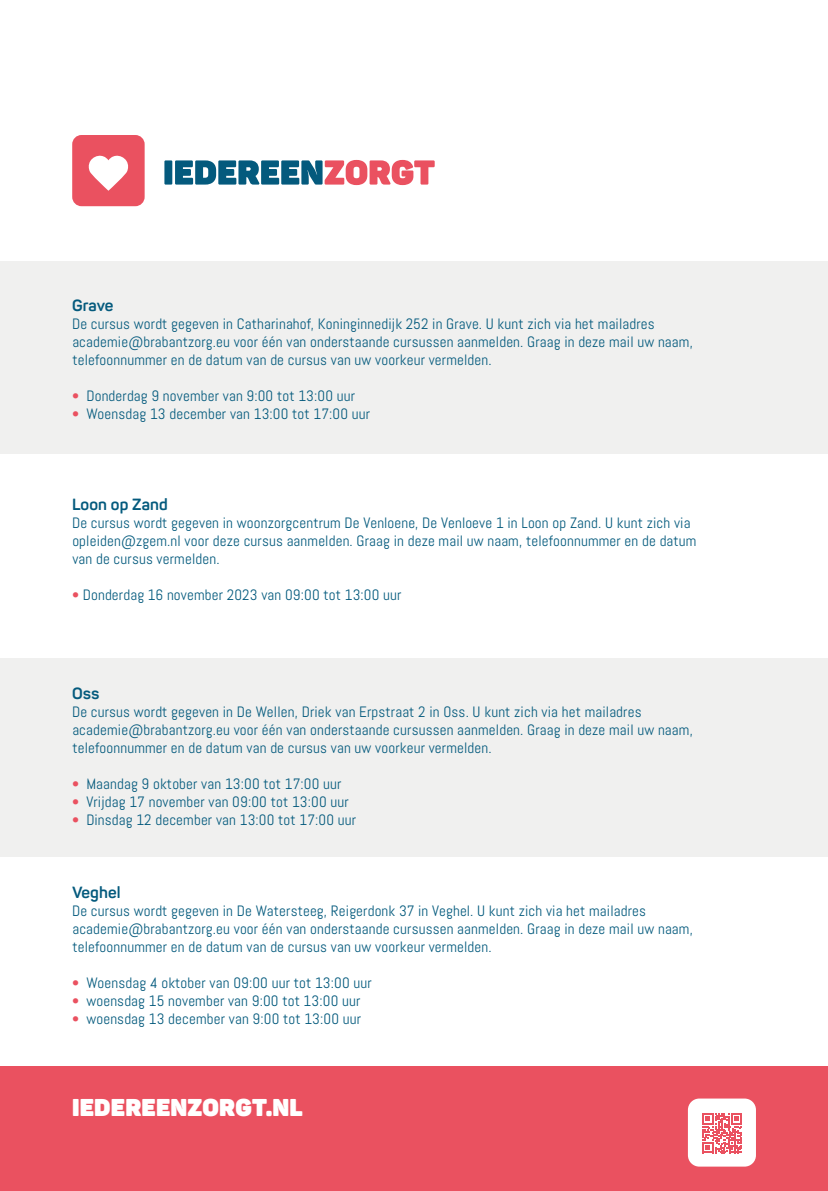
<style>
.page{position:relative;width:828px;height:1191px;background:#fff}
.page>*{position:absolute;margin:0;border:0;box-sizing:border-box;transform-origin:0 0}
.t1{font:900 24px "Panton";letter-spacing:.01em;color:#fff}
.t2{font:700 16px "Panton";letter-spacing:.01em;color:#045a7d}
.t3{font:15px/18px "Abel";letter-spacing:.01em;color:#045a7d}
.s1{color:#ea5160}
</style>
<div class="page">
<div style="left:0;top:658px;width:828px;height:198px;background:#f0f0ef"></div>
<div style="left:0;top:261px;width:828px;height:193px;background:#f0f0ef"></div>
<div style="left:0;top:1066px;width:828px;height:125px;background:#ea5160"></div>
<div style="left:164px;top:160px;width:8px;height:25px;background:#045a7d"></div>
<svg style="left:175px;top:160px;width:260px;height:25px"></svg>
<div style="left:72px;top:135px;width:73px;height:71px;background:#ea5160;border-radius:9px"></div>
<svg style="left:88px;top:155px;width:40px;height:36px"></svg>
<div style="left:688px;top:1098px;width:68px;height:68px;background:#fff;border-radius:11px"></div>
<svg style="left:702px;top:1113px;width:40px;height:40px"></svg>
<p class="t2" style="left:72px;top:295px;width:43px">Grave</p>
<p class="t3" style="left:72px;top:314px;width:622px">De cursus wordt gegeven in Catharinahof, Koninginnedijk 252 in Grave. U kunt zich via het mailadres academie@brabantzorg.eu voor één van onderstaande cursussen aanmelden. Graag in deze mail uw naam, telefoonnummer en de datum van de cursus van uw voorkeur vermelden.</p>
<p class="t3" style="left:72px;top:386px;width:284px"><span class="s1">•</span> Donderdag 9 november van 9:00 tot 13:00 uur</p>
<p class="t3" style="left:72px;top:404px;width:300px"><span class="s1">•</span> Woensdag 13 december van 13:00 tot 17:00 uur</p>
<p class="t2" style="left:72px;top:494px;width:97px">Loon op Zand</p>
<p class="t3" style="left:72px;top:514px;width:626px">De cursus wordt gegeven in woonzorgcentrum De Venloene, De Venloeve 1 in Loon op Zand. U kunt zich via opleiden@zgem.nl voor deze cursus aanmelden. Graag in deze mail uw naam, telefoonnummer en de datum van de cursus vermelden.</p>
<p class="t3" style="left:72px;top:586px;width:331px"><span class="s1">•</span> Donderdag 16 november 2023 van 09:00 tot 13:00 uur</p>
<p class="t2" style="left:72px;top:683px;width:29px">Oss</p>
<p class="t3" style="left:72px;top:703px;width:622px">De cursus wordt gegeven in De Wellen, Driek van Erpstraat 2 in Oss. U kunt zich via het mailadres academie@brabantzorg.eu voor één van onderstaande cursussen aanmelden. Graag in deze mail uw naam, telefoonnummer en de datum van de cursus van uw voorkeur vermelden.</p>
<p class="t3" style="left:72px;top:775px;width:271px"><span class="s1">•</span> Maandag 9 oktober van 13:00 tot 17:00 uur</p>
<p class="t3" style="left:72px;top:793px;width:278px"><span class="s1">•</span> Vrijdag 17 november van 09:00 tot 13:00 uur</p>
<p class="t3" style="left:72px;top:811px;width:286px"><span class="s1">•</span> Dinsdag 12 december van 13:00 tot 17:00 uur</p>
<p class="t2" style="left:72px;top:883px;width:50px">Veghel</p>
<p class="t3" style="left:72px;top:902px;width:622px">De cursus wordt gegeven in De Watersteeg, Reigerdonk 37 in Veghel. U kunt zich via het mailadres academie@brabantzorg.eu voor één van onderstaande cursussen aanmelden. Graag in deze mail uw naam, telefoonnummer en de datum van de cursus van uw voorkeur vermelden.</p>
<p class="t3" style="left:72px;top:974px;width:301px"><span class="s1">•</span> Woensdag 4 oktober van 09:00 uur tot 13:00 uur</p>
<p class="t3" style="left:72px;top:992px;width:290px"><span class="s1">•</span> woensdag 15 november van 9:00 tot 13:00 uur</p>
<p class="t3" style="left:72px;top:1010px;width:290px"><span class="s1">•</span> woensdag 13 december van 9:00 tot 13:00 uur</p>
<h1 class="t1" style="left:72px;top:1091px;width:232px">IEDEREENZORGT.NL</h1>
</div>
